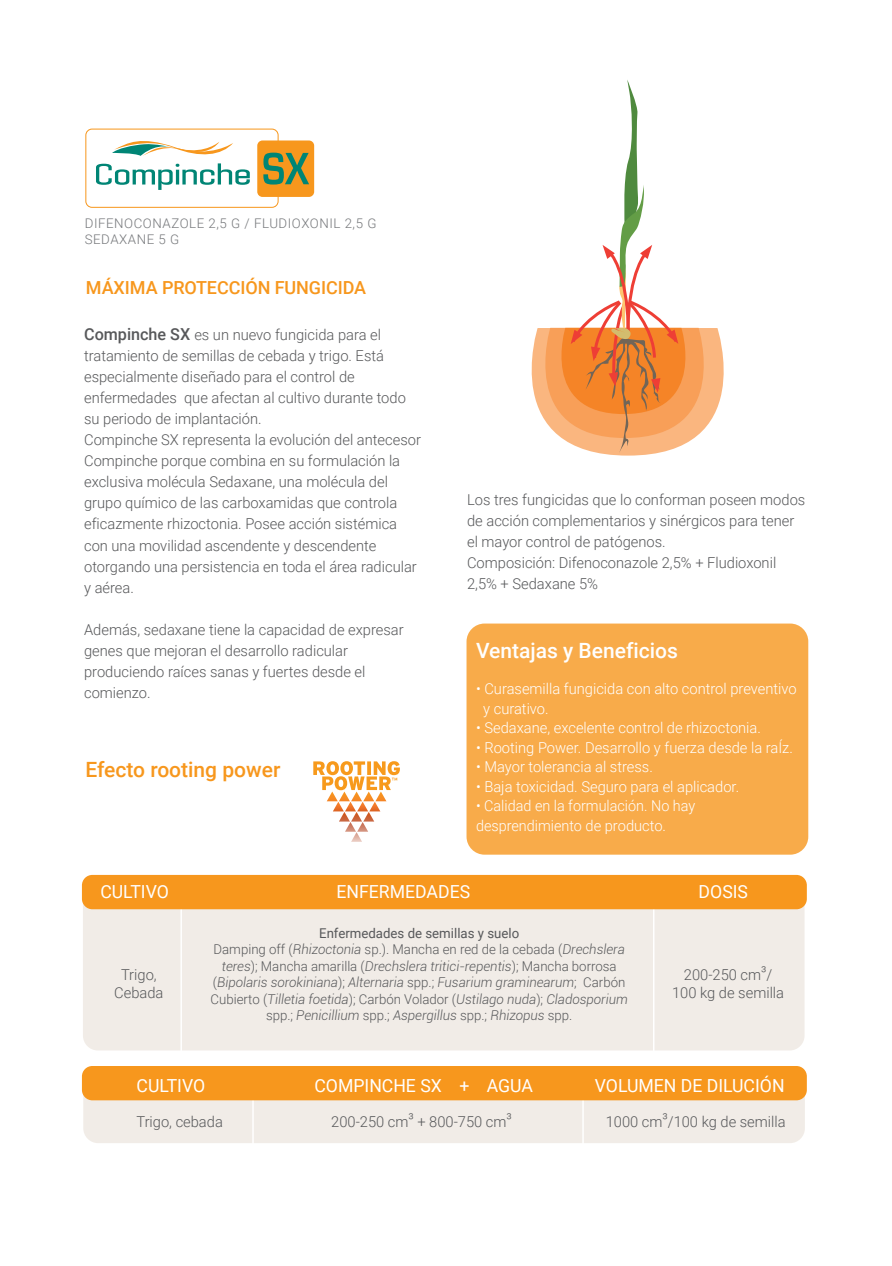
<style>
.page{position:relative;width:892px;height:1266px;background:#fff}
.page>*{position:absolute;margin:0;border:0;box-sizing:border-box;transform-origin:0 0}
.t1{font:500 21px "Roboto";color:#fff}
.t2{font:500 21px "Roboto";color:#f7971d}
.t3{font:18px "Roboto";color:#fff}
.t4{font:500 18px "Roboto";letter-spacing:-.005em;color:#f7971d}
.t5{font:300 15px/21px "Roboto";color:#57585a}
.t6{font:300 15px/19.5px "Roboto";color:#fff}
.t7{font:300 15px/19.5px "Roboto";color:#fff;scale:.96 1}
.t8{font:italic 300 13.5px/16.5px "Roboto";color:#57585a;text-align:center}
.t9{font:300 13.35px/16.2px "Roboto";letter-spacing:.04em;color:#76787b}
.s1{font-weight:500;font-size:16.5px}
.s2{font-weight:400;font-style:normal}
.s3{font-style:normal}
</style>
<div class="page">
<div style="left:83px;top:1068px;width:722px;height:74px;background:#f1ece7;border-radius:15px"></div>
<hr style="left:582px;top:1082px;width:2px;height:93px;background:#fff">
<hr style="left:252px;top:1082px;width:2px;height:93px;background:#fff">
<div style="left:466px;top:623px;width:342px;height:231px;background:#f8ab4a;border-radius:18px"></div>
<div style="left:83px;top:875px;width:722px;height:175px;background:#f1ece7;border-radius:15px"></div>
<hr style="left:653px;top:896px;width:1px;height:159px;background:#fff">
<hr style="left:180px;top:896px;width:2px;height:159px;background:#fff">
<div style="left:85px;top:129px;width:194px;height:79px;border:1px solid #f7971d;border-radius:6px"></div>
<div style="left:257px;top:140px;width:57px;height:57px;background:#f7971d;border-radius:5px"></div>
<svg style="left:263px;top:153px;width:46px;height:31px"></svg>
<svg style="left:96px;top:141px;width:154px;height:49px"></svg>
<svg style="left:313px;top:761px;width:87px;height:60px"></svg>
<svg style="left:531px;top:80px;width:193px;height:375px"></svg>
<div style="left:82px;top:874px;width:725px;height:35px;background:#f7971d;border-radius:10px"></div>
<div style="left:82px;top:1065px;width:725px;height:35px;background:#f7971d;border-radius:10px"></div>
<p class="t9" style="left:85px;top:214px;width:293px">DIFENOCONAZOLE 2,5 G / FLUDIOXONIL 2,5 G<br>SEDAXANE 5 G</p>
<p class="t4" style="left:86px;top:275px;width:282px">MÁXIMA PROTECCIÓN FUNGICIDA</p>
<p class="t5" style="left:84px;top:324px;width:338px"><span class="s1">Compinche SX</span> es un nuevo fungicida para el tratamiento de semillas de cebada y trigo. Está especialmente diseñado para el control de enfermedades que afectan al cultivo durante todo su periodo de implantación.<br>Compinche SX representa la evolución del antecesor Compinche porque combina en su formulación la exclusiva molécula Sedaxane, una molécula del grupo químico de las carboxamidas que controla eficazmente rhizoctonia. Posee acción sistémica con una movilidad ascendente y descendente otorgando una persistencia en toda el área radicular y aérea.</p>
<p class="t5" style="left:84px;top:618px;width:321px">Además, sedaxane tiene la capacidad de expresar genes que mejoran el desarrollo radicular produciendo raíces sanas y fuertes desde el comienzo.</p>
<h1 class="t2" style="left:85px;top:754px;width:197px">Efecto rooting power</h1>
<p class="t5" style="left:467px;top:488px;width:340px">Los tres fungicidas que lo conforman poseen modos de acción complementarios y sinérgicos para tener el mayor control de patógenos.<br>Composición: Difenoconazole 2,5% + Fludioxonil 2,5% + Sedaxane 5%</p>
<h1 class="t1" style="left:476px;top:636px;width:203px">Ventajas y Beneficios</h1>
<p class="t6" style="left:483px;top:678px;width:315px;text-indent:-7px">• Curasemilla fungicida con alto control preventivo y curativo.</p>
<p class="t6" style="left:476px;top:717px;width:286px">• Sedaxane, excelente control de rhizoctonia.</p>
<p class="t6" style="left:476px;top:737px;width:318px">• Rooting Power. Desarrollo y fuerza desde la raÍz.</p>
<p class="t6" style="left:476px;top:756px;width:178px">• Mayor tolerancia al stress.</p>
<p class="t6" style="left:476px;top:776px;width:265px">• Baja toxicidad. Seguro para el aplicador.</p>
<p class="t7" style="left:476px;top:795px;width:230px">• Calidad en la formulación. No hay desprendimiento de producto.</p>
<p class="t3" style="left:100px;top:879px;width:70px">CULTIVO</p>
<p class="t3" style="left:337px;top:879px;width:135px">ENFERMEDADES</p>
<p class="t3" style="left:699px;top:879px;width:51px">DOSIS</p>
<p class="t5" style="left:114px;top:964px;width:51px;line-height:18px;text-align:center">Trigo,<br>Cebada</p>
<p class="t8" style="left:211px;top:924px;width:419px"><span class="s2">Enfermedades de semillas y suelo<br></span><span class="s3">Damping off (</span>Rhizoctonia <span class="s3">sp.). Mancha en red de la cebada (</span>Drechslera teres<span class="s3">); Mancha amarilla (</span>Drechslera tritici-repentis<span class="s3">); Mancha borrosa (</span>Bipolaris sorokiniana<span class="s3">);</span> Alternaria <span class="s3">spp.;</span> Fusarium graminearum<span class="s3">; Carbón Cubierto (</span>Tilletia foetida<span class="s3">); Carbón Volador (</span>Ustilago nuda<span class="s3">);</span> Cladosporium <span class="s3">spp.;</span> Penicillium <span class="s3">spp.;</span> Aspergillus <span class="s3">spp.;</span> Rhizopus <span class="s3">spp.</span></p>
<p class="t5" style="left:672px;top:965px;width:113px;line-height:18px;text-align:center">200-250 cm³/<br>100 kg de semilla</p>
<p class="t3" style="left:137px;top:1072px;width:70px">CULTIVO</p>
<p class="t3" style="left:314px;top:1072px;width:220px">COMPINCHE SX + AGUA</p>
<p class="t3" style="left:595px;top:1072px;width:191px">VOLUMEN DE DILUCIÓN</p>
<p class="t5" style="left:136px;top:1110px;width:88px">Trigo, cebada</p>
<p class="t5" style="left:331px;top:1110px;width:182px">200-250 cm³ + 800-750 cm³</p>
<p class="t5" style="left:606px;top:1110px;width:181px">1000 cm³/100 kg de semilla</p>
</div>
